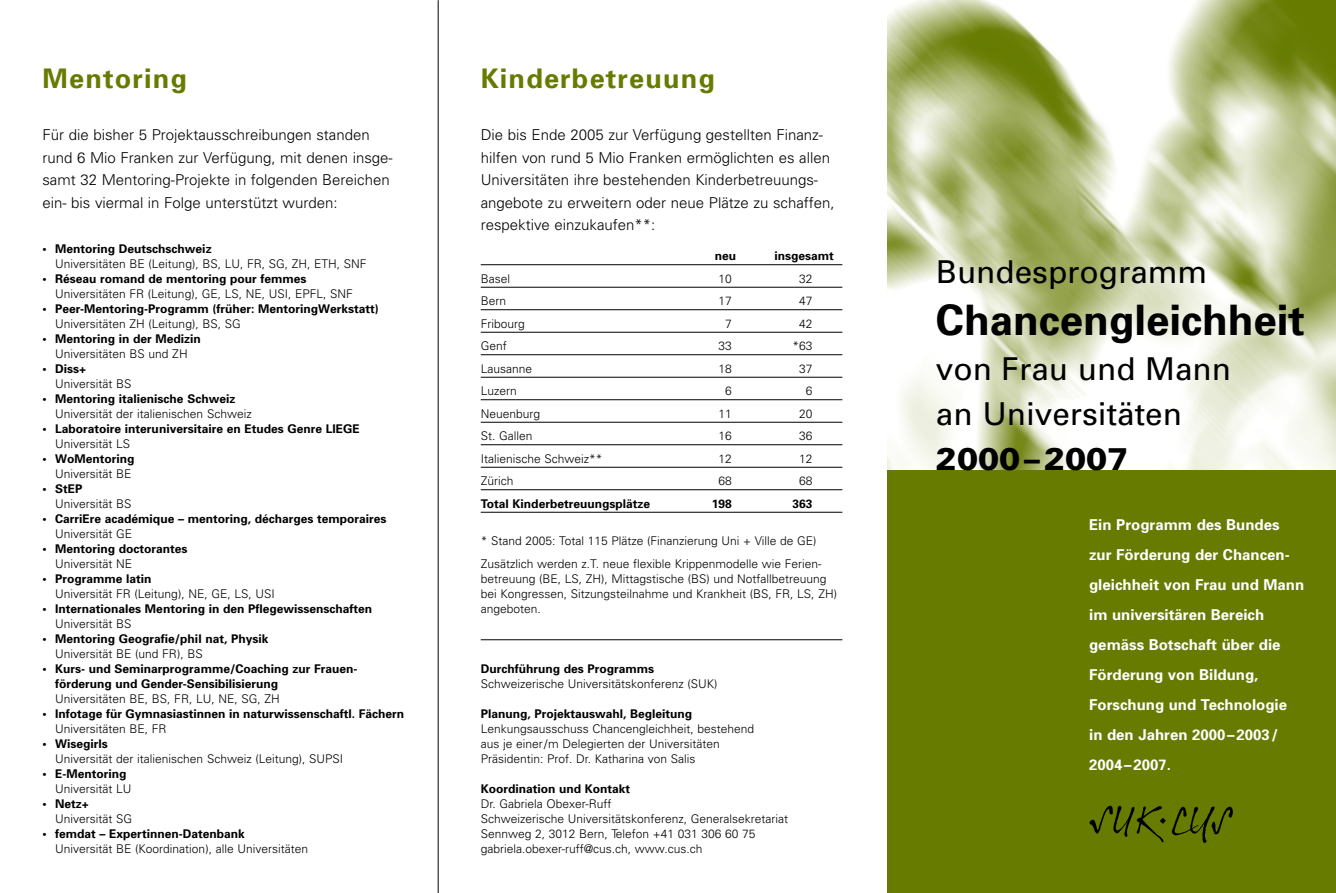
<style>
.page{position:relative;width:1336px;height:893px;background:#fff}
.page>*{position:absolute;margin:0;border:0;box-sizing:border-box;transform-origin:0 0}
.t1{font:700 42px "Univers";color:#000}
.t2{font:31.5px/45px "Univers";color:#000}
.t3{font:900 31.5px "Univers";color:#000}
.t4{font:700 27px "Univers";letter-spacing:.045em;color:#667b00}
.t5{font:300 15px/22.5px "Univers";color:#000}
.t6{font:700 15px/30px "Univers";color:#fff}
.t7{font:300 12px/15px "Univers";color:#000}
.t8{font:700 12px/15px "Univers";color:#000}
</style>
<div class="page">
<img style="left:887px;top:0;width:448px;height:470px">
<div style="left:886px;top:470px;width:449px;height:423px;background:#667b00"></div>
<hr style="left:480px;top:264px;width:362px;height:1px;background:#000">
<hr style="left:480px;top:287px;width:362px;height:1px;background:#000">
<hr style="left:480px;top:309px;width:362px;height:1px;background:#000">
<hr style="left:480px;top:332px;width:362px;height:1px;background:#000">
<hr style="left:480px;top:354px;width:362px;height:1px;background:#000">
<hr style="left:480px;top:377px;width:362px;height:1px;background:#000">
<hr style="left:480px;top:399px;width:362px;height:1px;background:#000">
<hr style="left:480px;top:422px;width:362px;height:1px;background:#000">
<hr style="left:480px;top:444px;width:362px;height:1px;background:#000">
<hr style="left:480px;top:467px;width:362px;height:1px;background:#000">
<hr style="left:480px;top:489px;width:362px;height:1px;background:#000">
<hr style="left:480px;top:512px;width:362px;height:1px;background:#000">
<hr style="left:480px;top:639px;width:362px;height:1px;background:#000">
<img style="left:1089px;top:805px;width:144px;height:38px">
<hr style="left:438px;top:0;width:1px;height:893px;background:#000">
<h3 class="t4" style="left:42px;top:68px;width:146px">Mentoring</h3>
<p class="t5" style="left:42px;top:125px;width:352px">Für die bisher 5 Projektausschreibungen standen rund 6 Mio Franken zur Verfügung, mit denen insge&shy;samt 32 Mentoring-Projekte in folgenden Bereichen ein- bis viermal in Folge unterstützt wurden:</p>
<p class="t8" style="left:42px;top:242px;width:171px">• Mentoring Deutschschweiz</p>
<p class="t7" style="left:55px;top:257px;width:313px">Universitäten BE (Leitung), BS, LU, FR, SG, ZH, ETH, SNF</p>
<p class="t8" style="left:42px;top:272px;width:265px">• Réseau romand de mentoring pour femmes</p>
<p class="t7" style="left:55px;top:287px;width:299px">Universitäten FR (Leitung), GE, LS, NE, USI, EPFL, SNF</p>
<p class="t8" style="left:42px;top:302px;width:338px">• Peer-Mentoring-Programm (früher: MentoringWerkstatt)</p>
<p class="t7" style="left:55px;top:317px;width:187px">Universitäten ZH (Leitung), BS, SG</p>
<p class="t8" style="left:42px;top:332px;width:160px">• Mentoring in der Medizin</p>
<p class="t7" style="left:55px;top:347px;width:134px">Universitäten BS und ZH</p>
<p class="t8" style="left:42px;top:362px;width:45px">• Diss+</p>
<p class="t7" style="left:55px;top:377px;width:78px">Universität BS</p>
<p class="t8" style="left:42px;top:392px;width:194px">• Mentoring italienische Schweiz</p>
<p class="t7" style="left:55px;top:407px;width:198px">Universität der italienischen Schweiz</p>
<p class="t8" style="left:42px;top:422px;width:319px">• Laboratoire interuniversitaire en Etudes Genre LIEGE</p>
<p class="t7" style="left:55px;top:437px;width:76px">Universität LS</p>
<p class="t8" style="left:42px;top:452px;width:93px">• WoMentoring</p>
<p class="t7" style="left:55px;top:467px;width:78px">Universität BE</p>
<p class="t8" style="left:42px;top:482px;width:42px">• StEP</p>
<p class="t7" style="left:55px;top:497px;width:78px">Universität BS</p>
<p class="t8" style="left:42px;top:512px;width:345px">• CarriEre académique – mentoring, décharges temporaires</p>
<p class="t7" style="left:55px;top:527px;width:78px">Universität GE</p>
<p class="t8" style="left:42px;top:542px;width:147px">• Mentoring doctorantes</p>
<p class="t7" style="left:55px;top:557px;width:78px">Universität NE</p>
<p class="t8" style="left:42px;top:572px;width:111px">• Programme latin</p>
<p class="t7" style="left:55px;top:587px;width:221px">Universität FR (Leitung), NE, GE, LS, USI</p>
<p class="t8" style="left:42px;top:602px;width:331px">• Internationales Mentoring in den Pflegewissenschaften</p>
<p class="t7" style="left:55px;top:617px;width:78px">Universität BS</p>
<p class="t8" style="left:42px;top:632px;width:227px">• Mentoring Geografie/phil nat, Physik</p>
<p class="t7" style="left:55px;top:647px;width:149px">Universität BE (und FR), BS</p>
<p class="t8" style="left:55px;top:662px;width:303px;text-indent:-13px">• Kurs- und Seminarprogramme/Coaching zur Frauen&shy;förderung und Gender-Sensibilisierung</p>
<p class="t7" style="left:55px;top:692px;width:226px">Universitäten BE, BS, FR, LU, NE, SG, ZH</p>
<p class="t8" style="left:42px;top:707px;width:363px">• Infotage für Gymnasiastinnen in naturwissenschaftl. Fächern</p>
<p class="t7" style="left:55px;top:722px;width:113px">Universitäten BE, FR</p>
<p class="t8" style="left:42px;top:737px;width:67px">• Wisegirls</p>
<p class="t7" style="left:55px;top:752px;width:289px">Universität der italienischen Schweiz (Leitung), SUPSI</p>
<p class="t8" style="left:42px;top:767px;width:86px">• E-Mentoring</p>
<p class="t7" style="left:55px;top:782px;width:78px">Universität LU</p>
<p class="t8" style="left:42px;top:797px;width:48px">• Netz+</p>
<p class="t7" style="left:55px;top:812px;width:78px">Universität SG</p>
<p class="t8" style="left:42px;top:827px;width:204px">• femdat – Expertinnen-Datenbank</p>
<p class="t7" style="left:55px;top:842px;width:254px">Universität BE (Koordination), alle Universitäten</p>
<h3 class="t4" style="left:480px;top:68px;width:236px">Kinderbetreuung</h3>
<p class="t5" style="left:480px;top:125px;width:355px">Die bis Ende 2005 zur Verfügung gestellten Finanz&shy;hilfen von rund 5 Mio Franken ermöglichten es allen Universitäten ihre bestehenden Kinderbetreuungs&shy;angebote zu erweitern oder neue Plätze zu schaffen, respektive einzukaufen**:</p>
<p class="t8" style="left:714px;top:250px;width:23px">neu</p>
<p class="t8" style="left:774px;top:250px;width:61px">insgesamt</p>
<p class="t7" style="left:480px;top:272px;width:31px">Basel</p>
<p class="t7" style="left:718px;top:272px;width:15px">10</p>
<p class="t7" style="left:799px;top:272px;width:15px">32</p>
<p class="t7" style="left:480px;top:295px;width:27px">Bern</p>
<p class="t7" style="left:718px;top:295px;width:15px">17</p>
<p class="t7" style="left:799px;top:295px;width:15px">47</p>
<p class="t7" style="left:480px;top:317px;width:45px">Fribourg</p>
<p class="t7" style="left:725px;top:317px;width:8px">7</p>
<p class="t7" style="left:799px;top:317px;width:15px">42</p>
<p class="t7" style="left:480px;top:340px;width:27px">Genf</p>
<p class="t7" style="left:718px;top:340px;width:15px">33</p>
<p class="t7" style="left:792px;top:340px;width:22px">*63</p>
<p class="t7" style="left:480px;top:362px;width:53px">Lausanne</p>
<p class="t7" style="left:718px;top:362px;width:15px">18</p>
<p class="t7" style="left:799px;top:362px;width:15px">37</p>
<p class="t7" style="left:480px;top:385px;width:37px">Luzern</p>
<p class="t7" style="left:725px;top:385px;width:8px">6</p>
<p class="t7" style="left:805px;top:385px;width:8px">6</p>
<p class="t7" style="left:480px;top:407px;width:61px">Neuenburg</p>
<p class="t7" style="left:718px;top:407px;width:15px">11</p>
<p class="t7" style="left:799px;top:407px;width:15px">20</p>
<p class="t7" style="left:480px;top:430px;width:53px">St. Gallen</p>
<p class="t7" style="left:718px;top:430px;width:15px">16</p>
<p class="t7" style="left:799px;top:430px;width:15px">36</p>
<p class="t7" style="left:480px;top:452px;width:123px">Italienische Schweiz**</p>
<p class="t7" style="left:718px;top:452px;width:15px">12</p>
<p class="t7" style="left:799px;top:452px;width:15px">12</p>
<p class="t7" style="left:480px;top:475px;width:34px">Zürich</p>
<p class="t7" style="left:718px;top:475px;width:15px">68</p>
<p class="t7" style="left:799px;top:475px;width:15px">68</p>
<p class="t8" style="left:480px;top:497px;width:171px">Total Kinderbetreuungsplätze</p>
<p class="t8" style="left:711px;top:497px;width:22px">198</p>
<p class="t8" style="left:792px;top:497px;width:22px">363</p>
<p class="t7" style="left:480px;top:531px;width:342px;line-height:22.5px">* Stand 2005: Total 115 Plätze (Finanzierung Uni + Ville de GE)<br>Zusätzlich werden z.T. neue flexible Krippenmodelle wie Ferien-</p>
<p class="t7" style="left:480px;top:572px;width:358px">betreuung (BE, LS, ZH), Mittagstische (BS) und Notfallbetreuung bei Kongressen, Sitzungsteilnahme und Krankheit (BS, FR, LS, ZH) angeboten.</p>
<p class="t8" style="left:480px;top:662px;width:175px">Durchführung des Programms</p>
<p class="t7" style="left:480px;top:677px;width:238px">Schweizerische Universitätskonferenz (SUK)</p>
<p class="t8" style="left:480px;top:707px;width:213px">Planung, Projektauswahl, Begleitung</p>
<p class="t7" style="left:480px;top:722px;width:275px">Lenkungsausschuss Chancengleichheit, bestehend aus je einer/m Delegierten der Universitäten<br>Präsidentin: Prof. Dr. Katharina von Salis</p>
<p class="t8" style="left:480px;top:782px;width:151px">Koordination und Kontakt</p>
<p class="t7" style="left:480px;top:797px;width:309px">Dr. Gabriela Obexer-Ruff<br>Schweizerische Universitätskonferenz, Generalsekretariat Sennweg 2, 3012 Bern, Telefon +41 031 306 60 75 gabriela.obexer-ruff@cus.ch, www.cus.ch</p>
<h2 class="t2" style="left:935px;top:252px;width:273px">Bundesprogramm</h2>
<h1 class="t1" style="left:935px;top:305px;width:370px">Chancengleichheit</h1>
<h2 class="t2" style="left:935px;top:349px;width:296px">von Frau und Mann an Universitäten</h2>
<h2 class="t3" style="left:935px;top:447px;width:194px">2000 – 2007</h2>
<p class="t6" style="left:1088px;top:511px;width:216px">Ein Programm des Bundes zur Förderung der Chancen&shy;gleichheit von Frau und Mann im universitären Bereich gemäss Botschaft über die<br>Förderung von Bildung,<br>Forschung und Technologie<br>in den Jahren 2000–2003/<br>2004–2007.</p>
</div>
